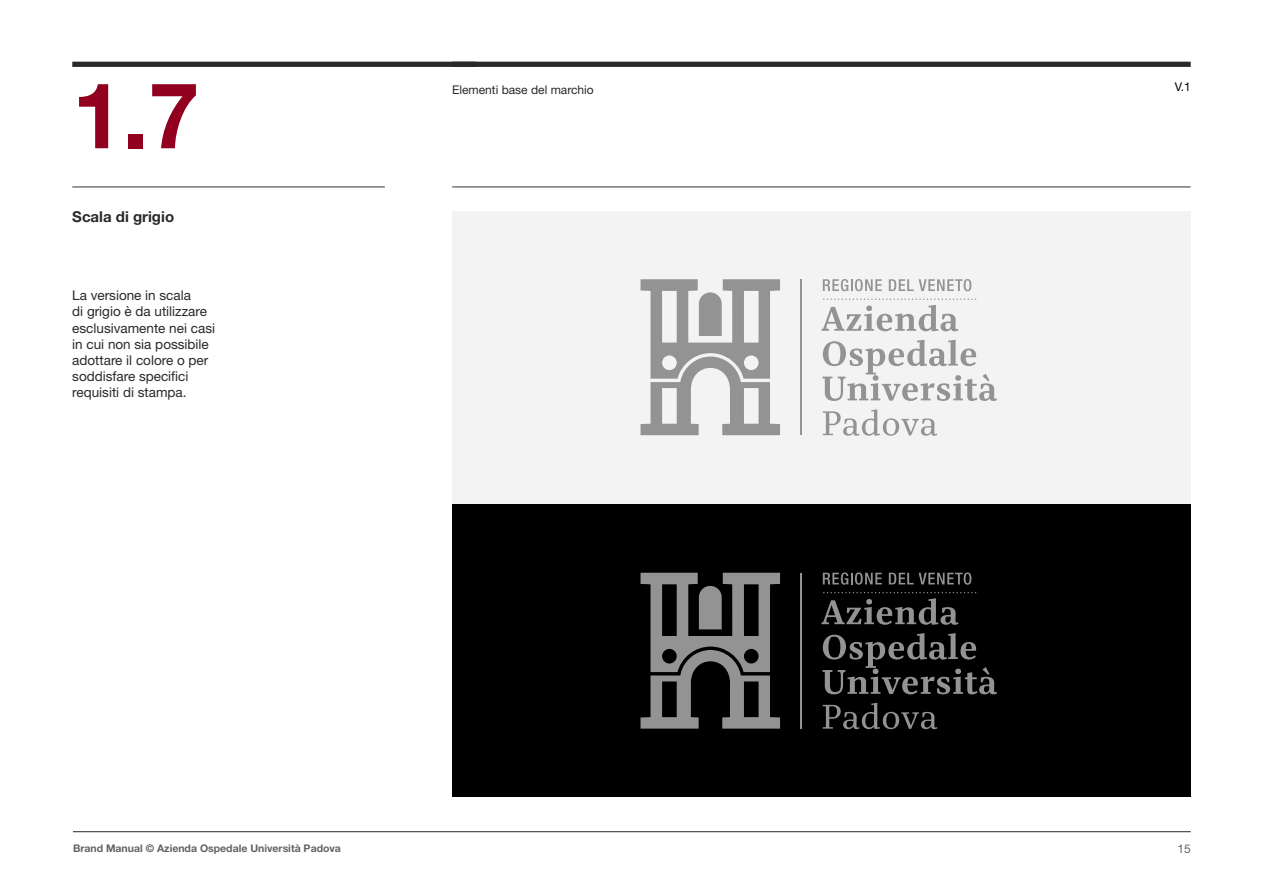
<style>
.page{position:relative;width:1263px;height:893px;background:#fff}
.page>*{position:absolute;margin:0;border:0;box-sizing:border-box;transform-origin:0 0}
.t1{font:700 91.5px "Helvetica Neue LT Std";color:#920020}
.t2{font:700 15px "Helvetica Neue LT Std";color:#292929}
.t3{font:13.5px/16.2px "Helvetica Neue LT Std";color:#292929}
.t4{font:12px "Helvetica Neue LT Std";color:#292929}
.t5{font:12px "Helvetica Neue LT Std";color:#000}
.t6{font:12px "Helvetica Neue LT Std";color:#636363}
.t7{font:700 10.5px "Helvetica Neue LT Std";color:#636363}
</style>
<div class="page">
<hr style="left:73px;top:831px;width:1118px;height:1px;background:#292929">
<div style="left:72px;top:62px;width:404px;height:5px;background:#292929"></div>
<div style="left:452px;top:62px;width:739px;height:5px;background:#292929"></div>
<div style="left:452px;top:211px;width:739px;height:292px;background:#f3f3f3"></div>
<div style="left:452px;top:505px;width:739px;height:292px;background:#000"></div>
<hr style="left:72px;top:186px;width:313px;height:1px;background:#484848">
<hr style="left:452px;top:186px;width:739px;height:1px;background:#484848">
<hr style="left:800px;top:279px;width:2px;height:156px;background:#939393">
<svg style="left:640px;top:279px;width:140px;height:156px"></svg>
<svg style="left:822px;top:340px;width:175px;height:61px"></svg>
<svg style="left:823px;top:409px;width:114px;height:27px"></svg>
<svg style="left:823px;top:279px;width:59px;height:12px"></svg>
<svg style="left:889px;top:279px;width:82px;height:12px"></svg>
<svg style="left:821px;top:298px;width:155px;height:33px"></svg>
<hr style="left:800px;top:573px;width:2px;height:156px;background:#939393">
<svg style="left:640px;top:573px;width:140px;height:156px"></svg>
<svg style="left:822px;top:633px;width:175px;height:61px"></svg>
<svg style="left:823px;top:703px;width:114px;height:26px"></svg>
<svg style="left:823px;top:572px;width:59px;height:13px"></svg>
<svg style="left:889px;top:572px;width:82px;height:13px"></svg>
<svg style="left:821px;top:592px;width:155px;height:33px"></svg>
<h1 class="t1" style="left:72px;top:59px;width:129px">1.7</h1>
<p class="t2" style="left:72px;top:207px;width:103px">Scala di grigio</p>
<p class="t3" style="left:72px;top:287px;width:144px">La versione in scala<br>di grigio è da utilizzare esclusivamente nei casi in cui non sia possibile adottare il colore o per soddisfare specifici requisiti di stampa.</p>
<p class="t4" style="left:452px;top:82px;width:143px">Elementi base del marchio</p>
<p class="t5" style="left:1175px;top:80px;width:17px">V.1</p>
<p class="t7" style="left:73px;top:842px;width:269px">Brand Manual © Azienda Ospedale Università Padova</p>
<p class="t6" style="left:1177px;top:842px;width:15px">15</p>
</div>
